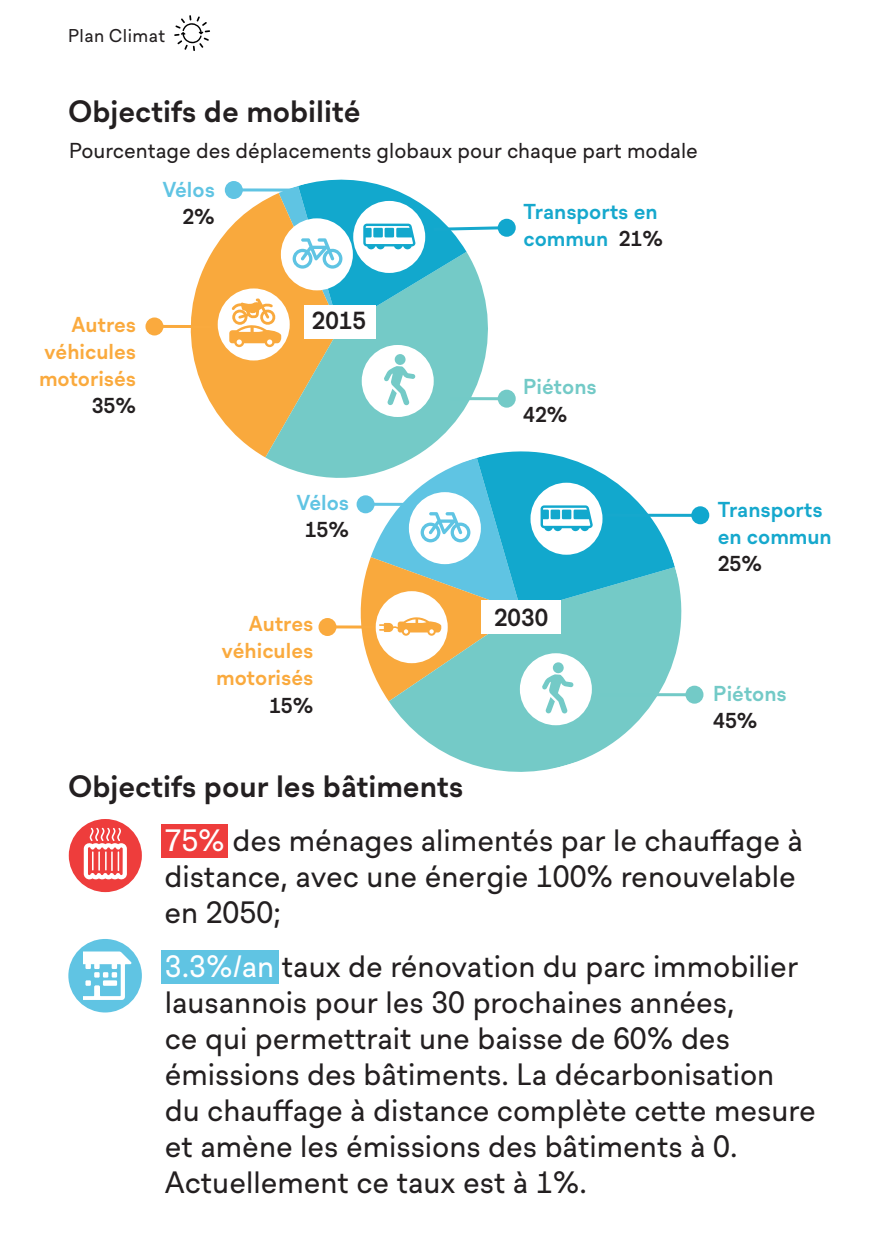
<style>
.page{position:relative;width:893px;height:1259px;background:#fff}
.page>*{position:absolute;margin:0;border:0;box-sizing:border-box;transform-origin:0 0}
.t1{font:30px/36px "Lausanne";color:#231f20}
.Renfoncement_4{font:700 30px "Lausanne";color:#231f20}
.Renfoncement_4-2{font:700 24px "Lausanne";color:#231f20}
.t2{font:700 21px/27px "Lausanne";color:#faaa3e;text-align:right}
.Renfoncement_4-3{font:21px "Lausanne";color:#231f20}
.t3{font:700 21px/27px "Lausanne";color:#16a8cd}
.t4{font:700 21px/27px "Lausanne";color:#73cac7}
.t5{font:700 21px/27px "Lausanne";color:#60c4e3;text-align:right}
.t6{font:18px "Lausanne";letter-spacing:.025em;color:#231f20}
.s1{color:#231f20}
.s2{color:#fff}
</style>
<div class="page">
<div style="left:162px;top:824px;width:66px;height:33px;background:#ee3d3c"></div>
<div style="left:162px;top:950px;width:117px;height:33px;background:#60c4e3"></div>
<svg style="left:174px;top:15px;width:36px;height:36px"></svg>
<div style="left:68px;top:939px;width:74px;height:73px;background:#60c4e3;border-radius:50%"></div>
<svg style="left:83px;top:951px;width:48px;height:49px"></svg>
<svg style="left:397px;top:568px;width:302px;height:204px"></svg>
<div style="left:520px;top:653px;width:72px;height:72px;background:#fff;border-radius:50%"></div>
<svg style="left:190px;top:179px;width:485px;height:534px"></svg>
<hr style="left:606px;top:514px;width:90px;height:3px;background:#16a8cd">
<hr style="left:451px;top:397px;width:51px;height:3px;background:#73cac7">
<hr style="left:600px;top:693px;width:90px;height:3px;background:#73cac7">
<hr style="left:159px;top:325px;width:53px;height:3px;background:#faaa3e">
<hr style="left:332px;top:625px;width:43px;height:3px;background:#faaa3e">
<svg style="left:243px;top:188px;width:52px;height:4px"></svg>
<hr style="left:370px;top:503px;width:42px;height:3px;background:#60c4e3">
<div style="left:498px;top:219px;width:18px;height:18px;background:#11a7ce;border-radius:50%"></div>
<div style="left:691px;top:506px;width:18px;height:18px;background:#11a7ce;border-radius:50%"></div>
<div style="left:498px;top:390px;width:18px;height:18px;background:#73cac7;border-radius:50%"></div>
<div style="left:685px;top:685px;width:18px;height:18px;background:#73cac7;border-radius:50%"></div>
<div style="left:145px;top:317px;width:18px;height:18px;background:#faaa3e;border-radius:50%"></div>
<div style="left:318px;top:618px;width:18px;height:18px;background:#faaa3e;border-radius:50%"></div>
<div style="left:225px;top:181px;width:18px;height:18px;background:#60c4e3;border-radius:50%"></div>
<div style="left:357px;top:495px;width:18px;height:18px;background:#60c4e3;border-radius:50%"></div>
<div style="left:482px;top:600px;width:79px;height:34px;background:#fff"></div>
<div style="left:304px;top:305px;width:72px;height:34px;background:#fff"></div>
<div style="left:69px;top:819px;width:73px;height:73px;background:#ee3d3c;border-radius:50%"></div>
<svg style="left:84px;top:827px;width:43px;height:53px"></svg>
<p class="t6" style="left:68px;top:22px;width:99px">Plan Climat</p>
<p class="Renfoncement_4" style="left:68px;top:90px;width:294px">Objectifs de mobilité</p>
<p class="Renfoncement_4-3" style="left:69px;top:135px;width:630px">Pourcentage des déplacements globaux pour chaque part modale</p>
<p class="t5" style="left:163px;top:177px;width:54px">Vélos<br><span class="s1">2%</span></p>
<p class="t2" style="left:39px;top:312px;width:98px">Autres véhicules motorisés<br><span class="s1">35%</span></p>
<p class="Renfoncement_4-2" style="left:312px;top:303px;width:56px">2015</p>
<p class="t5" style="left:297px;top:490px;width:54px;text-align:center">Vélos<br><span class="s1">15%</span></p>
<p class="t2" style="left:216px;top:611px;width:98px">Autres véhicules motorisés<br><span class="s1">15%</span></p>
<p class="Renfoncement_4" style="left:68px;top:765px;width:397px">Objectifs pour les bâtiments</p>
<p class="t3" style="left:523px;top:199px;width:141px">Transports en commun <span class="s1">21%</span></p>
<p class="t4" style="left:523px;top:375px;width:75px">Piétons<br><span class="s1">42%</span></p>
<p class="Renfoncement_4-2" style="left:494px;top:600px;width:56px">2030</p>
<p class="t3" style="left:718px;top:497px;width:116px">Transports en commun<br><span class="s1">25%</span></p>
<p class="t4" style="left:713px;top:681px;width:75px">Piétons<br><span class="s1">45%</span></p>
<p class="t1" style="left:164px;top:824px;width:640px"><span class="s2">75%</span> des ménages alimentés par le chauffage à distance, avec une énergie 100% renouvelable en 2050;</p>
<p class="t1" style="left:165px;top:950px;width:652px"><span class="s2">3.3%/an</span> taux de rénovation du parc immobilier lausannois pour les 30 prochaines années,<br>ce qui permettrait une baisse de 60% des émissions des bâtiments. La décarbonisation du chauffage à distance complète cette mesure et amène les émissions des bâtiments à 0.<br>Actuellement ce taux est à 1%.</p>
</div>
